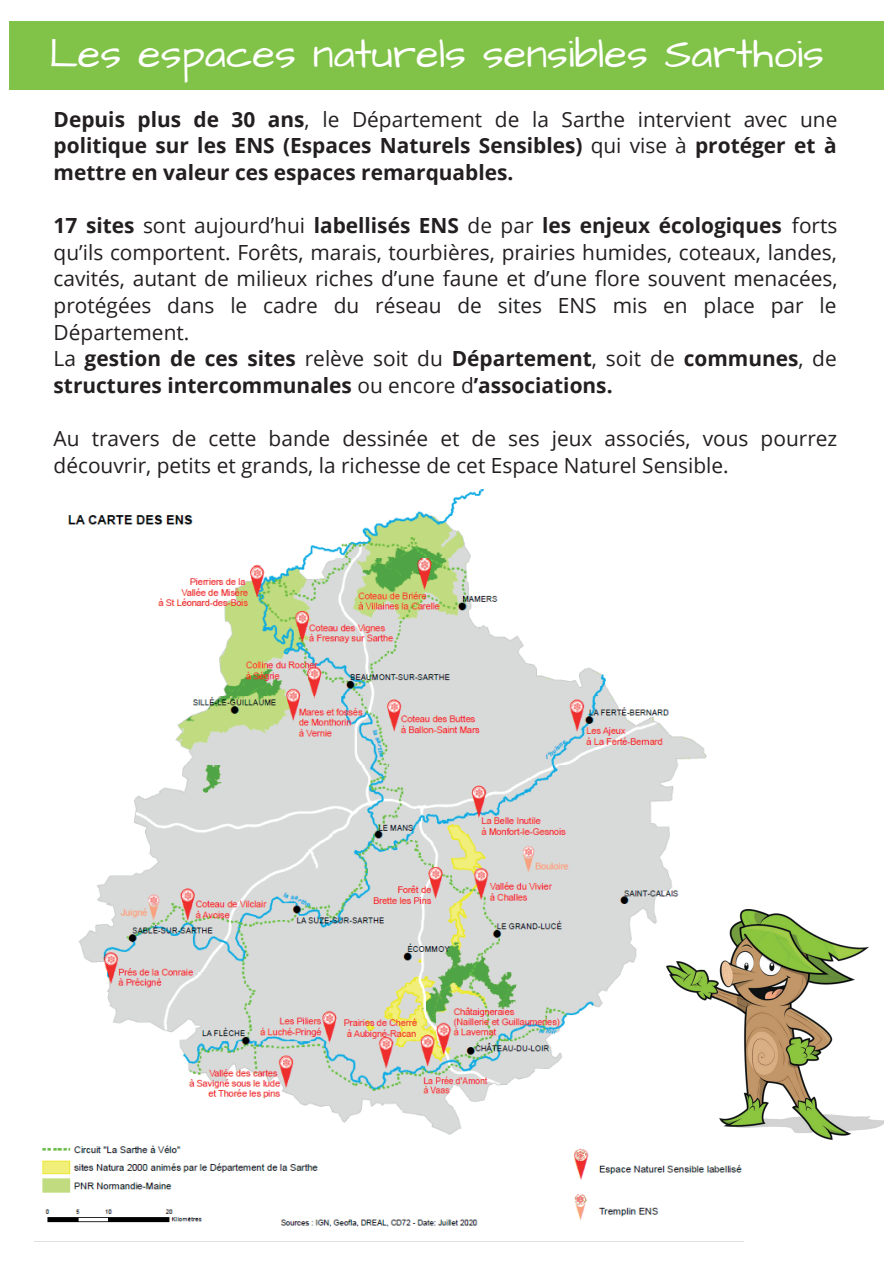
<style>
.page{position:relative;width:893px;height:1263px;background:#fff}
.page>*{position:absolute;margin:0;border:0;box-sizing:border-box;transform-origin:0 0}
.t1{font:41.7px "Architects Daughter";color:#fff}
.t2{font:20.85px/26.5px "Open Sans";color:#231f20}
.t3{font:700 20.85px/26.5px "Open Sans";color:#231f20;text-align:justify}
.s1{font-weight:400}
.s2{font-weight:700}
</style>
<div class="page">
<div style="left:10px;top:21px;width:874px;height:69px;background:#81c348"></div>
<img style="left:34px;top:489px;width:709px;height:753px">
<img style="left:667px;top:910px;width:217px;height:230px">
<h1 class="t1" style="left:49px;top:26px;width:776px">Les espaces naturels sensibles Sarthois</h1>
<p class="t3" style="left:54px;top:105px;width:785px">Depuis plus de 30 ans<span class="s1">, le Département de la Sarthe intervient avec une </span>politique sur les ENS (Espaces Naturels Sensibles) <span class="s1">qui vise à</span> protéger et à mettre en valeur ces espaces remarquables.</p>
<p class="t2" style="left:54px;top:212px;width:785px"><span class="s2">17 sites</span> sont aujourd’hui <span class="s2">labellisés ENS</span> de par <span class="s2">les enjeux écologiques</span> forts qu’ils comportent. Forêts, marais, tourbières, prairies humides, coteaux, landes, cavités, autant de milieux riches d’une faune et d’une flore souvent menacées, protégées dans le cadre du réseau de sites ENS mis en place par le Département.<br>La <span class="s2">gestion de ces sites</span> relève soit du <span class="s2">Département</span>, soit de <span class="s2">communes</span>, de <span class="s2">structures intercommunales</span> ou encore d<span class="s2">’associations.</span></p>
<p class="t2" style="left:54px;top:425px;width:785px">Au travers de cette bande dessinée et de ses jeux associés, vous pourrez découvrir, petits et grands, la richesse de cet Espace Naturel Sensible.</p>
</div>
